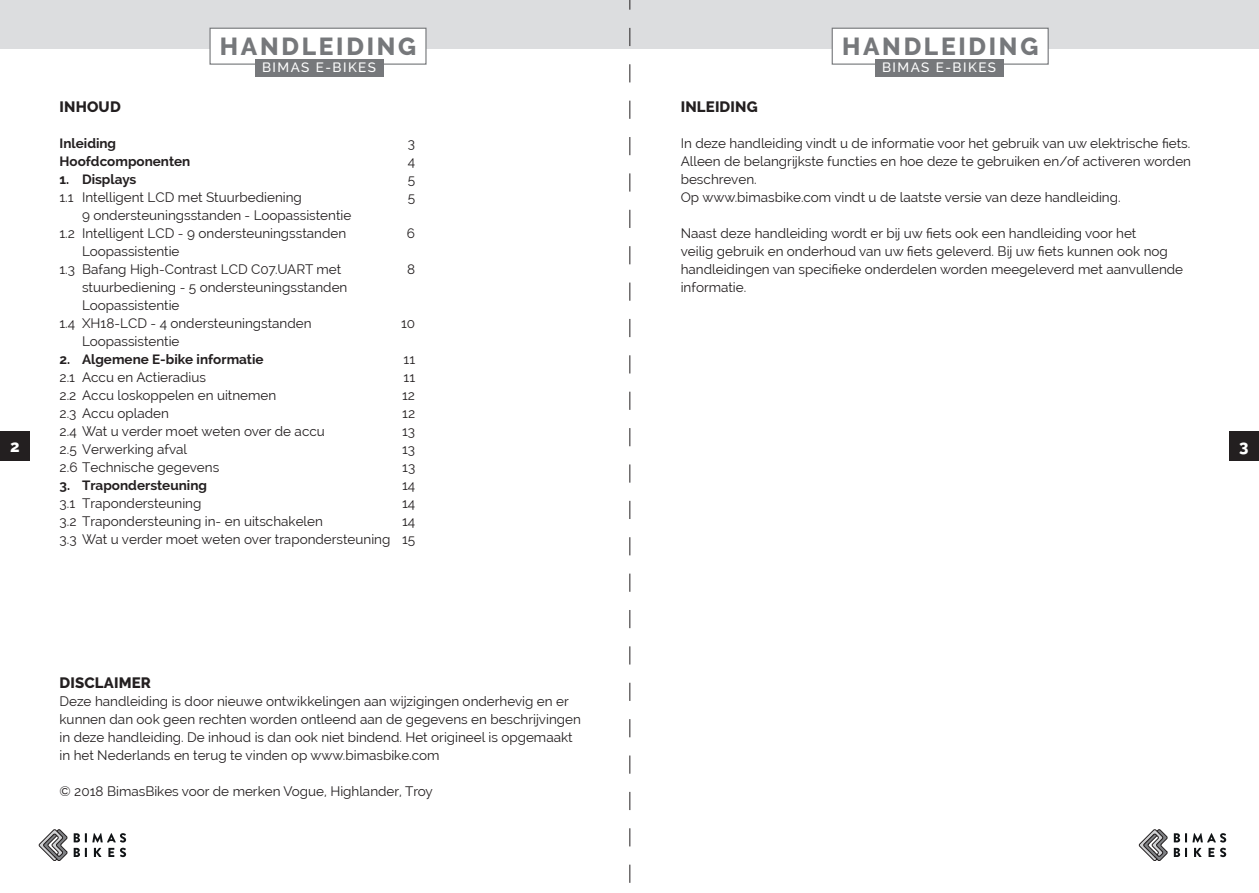
<style>
.page{position:relative;width:1259px;height:893px;background:#fff}
.page>*{position:absolute;margin:0;border:0;box-sizing:border-box;transform-origin:0 0}
.t1{font:800 24.6px "Raleway";letter-spacing:.11em;color:#76787b}
.t2{font:800 16.5px "Raleway";color:#fff}
.t3{font:800 15px "Raleway";letter-spacing:.01em;color:#231f20}
.t4{font:13.5px/18px "Raleway";color:#231f20}
.t5{font:700 13.5px "Raleway";color:#231f20}
.t6{font:500 13.5px "Raleway";letter-spacing:.11em;color:#fff}
</style>
<div class="page">
<div style="left:0;top:0;width:629px;height:48px;background:#dcdddf"></div>
<div style="left:629px;top:0;width:630px;height:48px;background:#dcdddf"></div>
<div style="left:0;top:432px;width:30px;height:29px;background:#231f20"></div>
<div style="left:1229px;top:432px;width:30px;height:29px;background:#231f20"></div>
<svg style="left:39px;top:829px;width:29px;height:31px"></svg>
<svg style="left:74px;top:833px;width:52px;height:9px"></svg>
<svg style="left:74px;top:848px;width:13px;height:9px"></svg>
<svg style="left:94px;top:848px;width:7px;height:9px"></svg>
<svg style="left:108px;top:848px;width:6px;height:9px"></svg>
<svg style="left:120px;top:848px;width:6px;height:9px"></svg>
<svg style="left:1138px;top:829px;width:88px;height:31px"></svg>
<div style="left:832px;top:28px;width:216px;height:36px;background:#fff"></div>
<div style="left:831px;top:28px;width:217px;height:37px;border:1px solid #76787b"></div>
<div style="left:210px;top:28px;width:216px;height:36px;background:#fff"></div>
<div style="left:209px;top:28px;width:217px;height:37px;border:1px solid #76787b"></div>
<div style="left:255px;top:59px;width:128px;height:17px;background:#76787b"></div>
<div style="left:874px;top:59px;width:129px;height:17px;background:#76787b"></div>
<svg style="left:629px;top:0;width:1px;height:883px"></svg>
<h1 class="t1" style="left:220px;top:32px;width:198px">HANDLEIDING</h1>
<h1 class="t1" style="left:842px;top:32px;width:198px">HANDLEIDING</h1>
<p class="t6" style="left:262px;top:59px;width:115px">BIMAS E-BIKES</p>
<p class="t6" style="left:882px;top:59px;width:115px">BIMAS E-BIKES</p>
<p class="t3" style="left:681px;top:98px;width:78px">INLEIDING</p>
<p class="t4" style="left:681px;top:134px;width:512px">In deze handleiding vindt u de informatie voor het gebruik van uw elektrische fiets.<br>Alleen de belangrijkste functies en hoe deze te gebruiken en/of activeren worden beschreven.<br>Op www.bimasbike.com vindt u de laatste versie van deze handleiding.</p>
<p class="t4" style="left:681px;top:224px;width:504px">Naast deze handleiding wordt er bij uw fiets ook een handleiding voor het<br>veilig gebruik en onderhoud van uw fiets geleverd. Bij uw fiets kunnen ook nog handleidingen van specifieke onderdelen worden meegeleverd met aanvullende informatie.</p>
<p class="t3" style="left:60px;top:98px;width:63px">INHOUD</p>
<p class="t5" style="left:60px;top:136px;width:58px">Inleiding</p>
<p class="t4" style="left:408px;top:134px;width:9px">3</p>
<p class="t5" style="left:60px;top:154px;width:132px">Hoofdcomponenten</p>
<p class="t4" style="left:408px;top:152px;width:9px">4</p>
<p class="t5" style="left:60px;top:172px;width:78px">1. Displays</p>
<p class="t4" style="left:408px;top:170px;width:9px">5</p>
<p class="t4" style="left:60px;top:188px;width:244px">1.1 Intelligent LCD met Stuurbediening</p>
<p class="t4" style="left:408px;top:188px;width:9px">5</p>
<p class="t4" style="left:60px;top:206px;width:293px;text-indent:23px">9 ondersteuningsstanden - Loopassistentie<br>1.2 Intelligent LCD - 9 ondersteuningsstanden</p>
<p class="t4" style="left:407px;top:224px;width:10px">6</p>
<p class="t4" style="left:60px;top:242px;width:283px;text-indent:23px">Loopassistentie<br>1.3 Bafang High-Contrast LCD C07.UART met</p>
<p class="t4" style="left:407px;top:260px;width:10px">8</p>
<p class="t4" style="left:82px;top:278px;width:267px">stuurbediening - 5 ondersteuningsstanden</p>
<p class="t4" style="left:82px;top:296px;width:99px">Loopassistentie</p>
<p class="t4" style="left:60px;top:314px;width:253px">1.4 XH18-LCD - 4 ondersteuningstanden</p>
<p class="t4" style="left:401px;top:314px;width:16px">10</p>
<p class="t4" style="left:82px;top:332px;width:99px">Loopassistentie</p>
<p class="t5" style="left:60px;top:352px;width:205px">2. Algemene E-bike informatie</p>
<p class="t4" style="left:403px;top:350px;width:13px">11</p>
<p class="t4" style="left:60px;top:368px;width:148px">2.1 Accu en Actieradius</p>
<p class="t4" style="left:403px;top:368px;width:13px">11</p>
<p class="t4" style="left:60px;top:386px;width:218px">2.2 Accu loskoppelen en uitnemen</p>
<p class="t4" style="left:402px;top:386px;width:14px">12</p>
<p class="t4" style="left:60px;top:404px;width:111px">2.3 Accu opladen</p>
<p class="t4" style="left:402px;top:404px;width:14px">12</p>
<p class="t4" style="left:60px;top:422px;width:267px">2.4 Wat u verder moet weten over de accu</p>
<p class="t4" style="left:402px;top:422px;width:15px">13</p>
<p class="t4" style="left:60px;top:440px;width:129px">2.5 Verwerking afval</p>
<p class="t4" style="left:402px;top:440px;width:15px">13</p>
<p class="t4" style="left:60px;top:458px;width:161px">2.6 Technische gegevens</p>
<p class="t4" style="left:402px;top:458px;width:15px">13</p>
<p class="t5" style="left:60px;top:478px;width:149px">3. Trapondersteuning</p>
<p class="t4" style="left:402px;top:476px;width:15px">14</p>
<p class="t4" style="left:60px;top:494px;width:143px">3.1 Trapondersteuning</p>
<p class="t4" style="left:402px;top:494px;width:15px">14</p>
<p class="t4" style="left:60px;top:512px;width:265px">3.2 Trapondersteuning in- en uitschakelen</p>
<p class="t2" style="left:10px;top:437px;width:11px">2</p>
<p class="t2" style="left:1239px;top:437px;width:11px">3</p>
<p class="t4" style="left:60px;top:512px;width:357px;text-align:right">14<br>3.3 Wat u verder moet weten over trapondersteuning 15</p>
<p class="t3" style="left:60px;top:674px;width:93px">DISCLAIMER</p>
<p class="t4" style="left:60px;top:692px;width:523px">Deze handleiding is door nieuwe ontwikkelingen aan wijzigingen onderhevig en er kunnen dan ook geen rechten worden ontleend aan de gegevens en beschrijvingen in deze handleiding. De inhoud is dan ook niet bindend. Het origineel is opgemaakt in het Nederlands en terug te vinden op www.bimasbike.com</p>
<p class="t4" style="left:60px;top:782px;width:375px">© 2018 BimasBikes voor de merken Vogue, Highlander, Troy</p>
</div>
